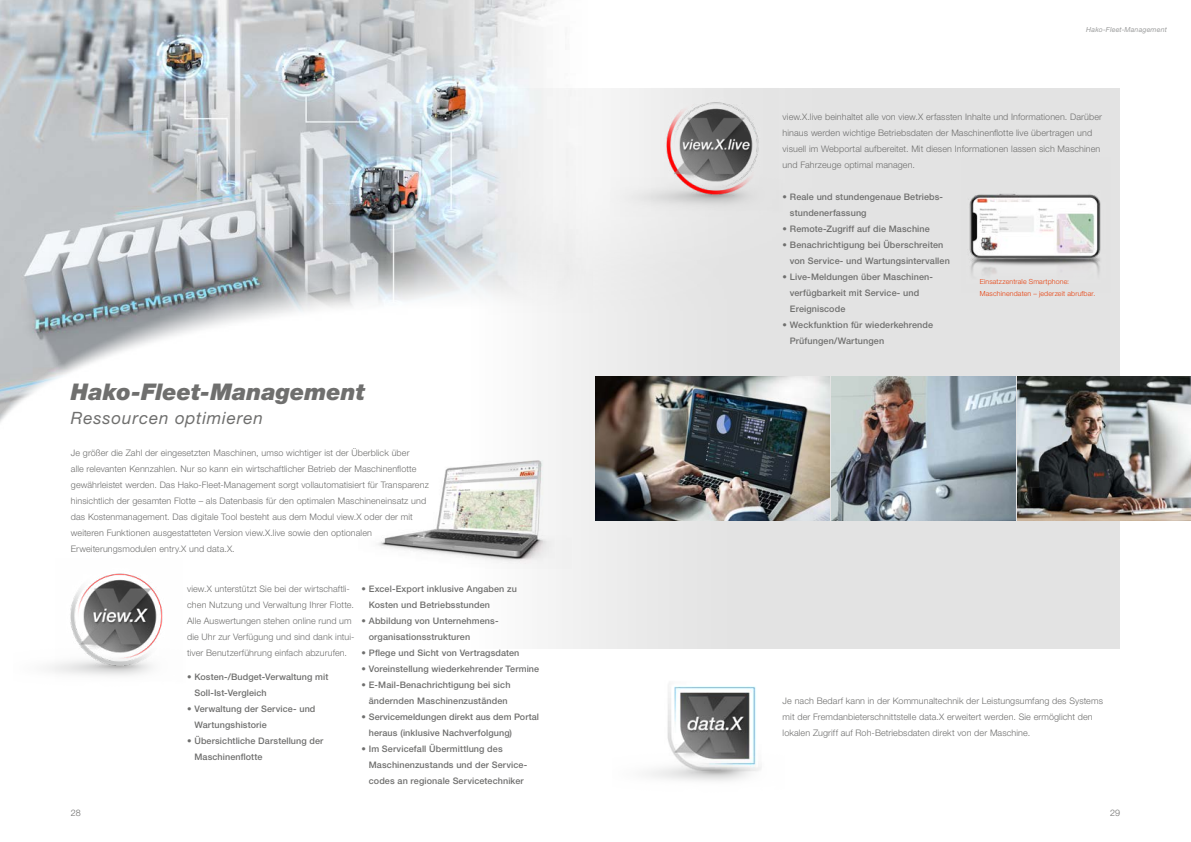
<style>
.page{position:relative;width:1191px;height:842px;background:#fff}
.page>*{position:absolute;margin:0;border:0;box-sizing:border-box;transform-origin:0 0}
.t1{font:italic 900 23px "Helvetica Neue LT Std";letter-spacing:-.005em;color:#6f6f6e}
.t2{font:italic 17px "Helvetica Neue LT Std";letter-spacing:.05em;color:#6f6f6e}
.t3{font:300 9px/16px "Helvetica Neue LT Std";letter-spacing:.01em;color:#6f6f6e}
.t4{font:500 9px/16px "Helvetica Neue LT Std";letter-spacing:.01em;color:#6f6f6e}
.t5{font:300 7px/12px "Helvetica Neue LT Std";letter-spacing:.02em;color:#e73f0c}
.t6{font:italic 7px "Helvetica Neue LT Std";letter-spacing:.025em;color:#9c9d9d}
</style>
<div class="page">
<img style="left:0;top:0;width:552px;height:252px">
<img style="left:0;top:252px;width:418px;height:171px">
<div style="left:418px;top:88px;width:702px;height:560px;background:linear-gradient(to right,#f7f7f7,#dadada)"></div>
<img style="left:418px;top:88px;width:696px;height:346px">
<img style="left:595px;top:376px;width:234px;height:144px">
<img style="left:831px;top:376px;width:184px;height:144px">
<img style="left:610px;top:177px;width:172px;height:40px">
<img style="left:1017px;top:376px;width:174px;height:144px">
<img style="left:961px;top:157px;width:149px;height:135px">
<img style="left:378px;top:449px;width:193px;height:120px">
<img style="left:55px;top:573px;width:108px;height:106px">
<img style="left:651px;top:88px;width:128px;height:122px">
<img style="left:664px;top:685px;width:100px;height:99px">
<p class="t6" style="left:1086px;top:25px;width:82px">Hako-Fleet-Management</p>
<h1 class="t1" style="left:71px;top:378px;width:296px">Hako-Fleet-Management</h1>
<h2 class="t2" style="left:71px;top:408px;width:194px">Ressourcen optimieren</h2>
<p class="t3" style="left:71px;top:445px;width:359px">Je größer die Zahl der eingesetzten Maschinen, umso wichtiger ist der Überblick über<br>alle relevanten Kennzahlen. Nur so kann ein wirtschaftlicher Betrieb der Maschinenflotte gewährleistet werden. Das Hako-Fleet-Management sorgt vollautomatisiert für Transparenz hinsichtlich der gesamten Flotte – als Datenbasis für den optimalen Maschineneinsatz und das Kostenmanagement. Das digitale Tool besteht aus dem Modul view.X oder der mit weiteren Funktionen ausgestatteten Version view.X.live sowie den optionalen Erweiterungsmodulen entry.X und data.X.</p>
<p class="t3" style="left:187px;top:581px;width:169px">view.X unterstützt Sie bei der wirtschaftli&shy;chen Nutzung und Verwaltung Ihrer Flotte.<br>Alle Auswertungen stehen online rund um die Uhr zur Verfügung und sind dank intui&shy;tiver Benutzerführung einfach abzurufen.</p>
<p class="t4" style="left:194px;top:669px;width:135px;text-indent:-7px">• Kosten-/Budget-Verwaltung mit<br>Soll-Ist-Vergleich</p>
<p class="t4" style="left:194px;top:701px;width:123px;text-indent:-7px">• Verwaltung der Service- und<br>Wartungshistorie</p>
<p class="t4" style="left:194px;top:733px;width:131px;text-indent:-7px">• Übersichtliche Darstellung der<br>Maschinenflotte</p>
<p class="t4" style="left:369px;top:581px;width:150px;text-indent:-7px">• Excel-Export inklusive Angaben zu<br>Kosten und Betriebsstunden</p>
<p class="t4" style="left:369px;top:613px;width:129px;text-indent:-7px">• Abbildung von Unternehmens-- organisationsstrukturen</p>
<p class="t4" style="left:361px;top:645px;width:159px">• Pflege und Sicht von Vertragsdaten</p>
<p class="t4" style="left:361px;top:661px;width:179px">• Voreinstellung wiederkehrender Termine</p>
<p class="t4" style="left:361px;top:677px;width:150px;text-align:center">• E-Mail-Benachrichtigung bei sich ändernden Maschinenzuständen</p>
<p class="t4" style="left:369px;top:709px;width:172px;text-indent:-7px">• Servicemeldungen direkt aus dem Portal heraus (inklusive Nachverfolgung)</p>
<p class="t4" style="left:369px;top:741px;width:159px;text-indent:-7px">• Im Servicefall Übermittlung des<br>Maschinenzustands und der Service&shy;codes an regionale Servicetechniker</p>
<p class="t3" style="left:782px;top:109px;width:321px">view.X.live beinhaltet alle von view.X erfassten Inhalte und Informationen. Darüber hinaus werden wichtige Betriebsdaten der Maschinenflotte live übertragen und visuell im Webportal aufbereitet. Mit diesen Informationen lassen sich Maschinen und Fahrzeuge optimal managen.</p>
<p class="t4" style="left:790px;top:189px;width:154px;text-indent:-7px">• Reale und stundengenaue Betriebs&shy;stundenerfassung</p>
<p class="t4" style="left:782px;top:221px;width:149px">• Remote-Zugriff auf die Maschine</p>
<p class="t4" style="left:790px;top:237px;width:161px;text-indent:-7px">• Benachrichtigung bei Überschreiten von Service- und Wartungsintervallen</p>
<p class="t4" style="left:790px;top:269px;width:144px;text-indent:-7px">• Live-Meldungen über Maschinen&shy;verfügbarkeit mit Service- und<br>Ereigniscode</p>
<p class="t4" style="left:790px;top:317px;width:145px;text-indent:-7px">• Weckfunktion für wiederkehrende<br>Prüfungen/Wartungen</p>
<p class="t5" style="left:980px;top:275px;width:117px">Einsatzzentrale Smartphone:<br>Maschinendaten – jederzeit abrufbar.</p>
<p class="t3" style="left:782px;top:693px;width:322px">Je nach Bedarf kann in der Kommunaltechnik der Leistungsumfang des Systems mit der Fremdanbieterschnittstelle data.X erweitert werden. Sie ermöglicht den lokalen Zugriff auf Roh-Betriebsdaten direkt von der Maschine.</p>
<p class="t3" style="left:71px;top:805px;width:11px">28</p>
<p class="t3" style="left:1110px;top:805px;width:12px">29</p>
</div>
